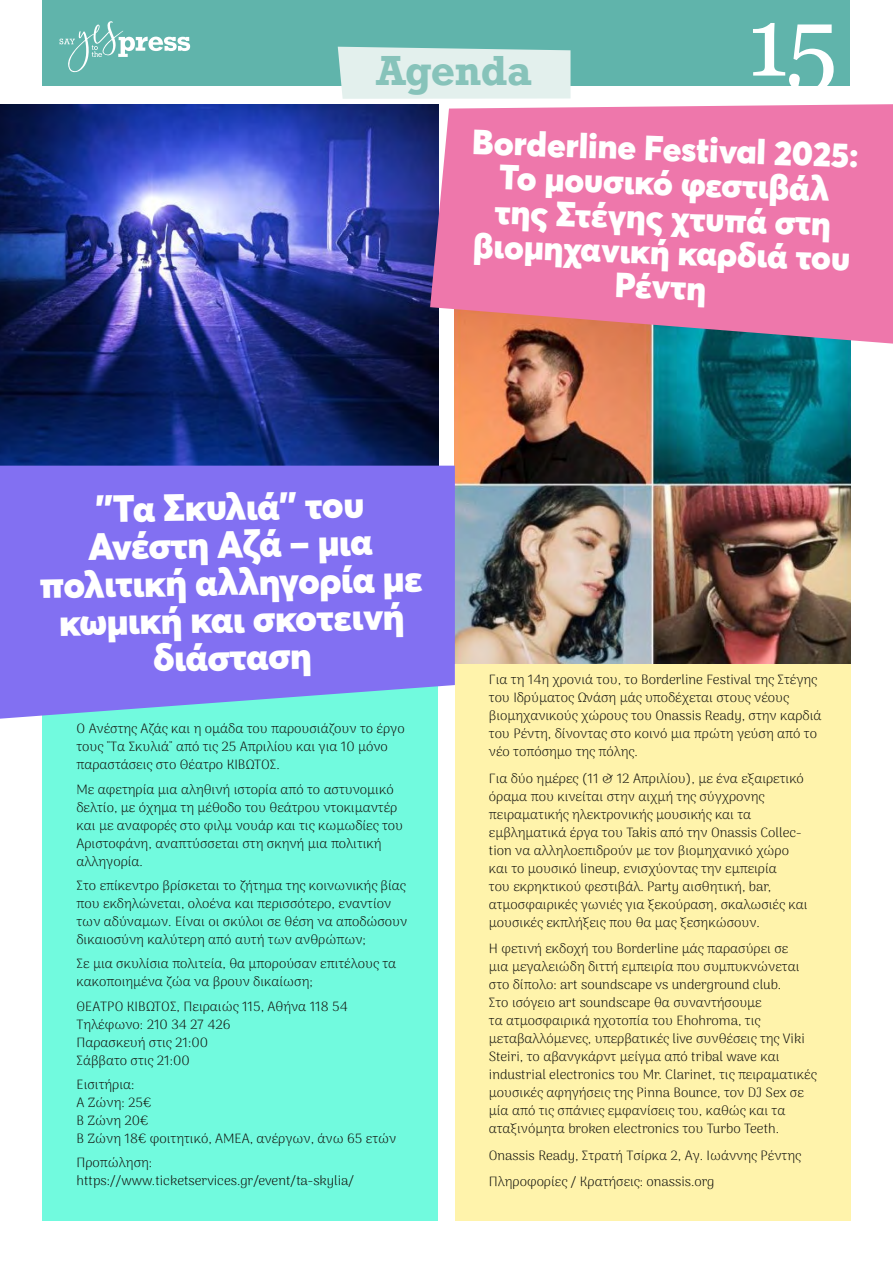
<style>
.page{position:relative;width:893px;height:1263px;background:#fff}
.page>*{position:absolute;margin:0;border:0;box-sizing:border-box;transform-origin:0 0}
.t1{font:97.5px "Georgia";color:#fff}
.t2{font:700 39.6px "Rockwell";letter-spacing:-.015em;color:#87c3ba}
.t3{font:900 37.5px/37.5px "Averta";color:#fff;text-align:center}
.t4{font:900 34.5px/34.5px "Averta";color:#fff;text-align:center}
.t5{font:100 13.5px/18px "Arima";color:#12120d}
</style>
<div class="page">
<div style="left:43px;top:106px;width:395px;height:1114px;background:#71fade"></div>
<img style="left:0;top:104px;width:438px;height:362px">
<div style="left:455px;top:193px;width:395px;height:1027px;background:#fff3ab"></div>
<img style="left:455px;top:344px;width:396px;height:319px">
<div style="left:43px;top:0;width:807px;height:85px;background:#60b4ab"></div>
<svg style="left:60px;top:21px;width:130px;height:51px"></svg>
<div style="left:0;top:466px;width:455px;height:253px;background:#8270f2"></div>
<svg style="left:430px;top:104px;width:463px;height:240px;background:#e478a6"></svg>
<div style="left:338px;top:47px;width:232px;height:52px;background:#e3f0ed"></div>
<h2 class="t2" style="left:376px;top:45px;width:157px">Agenda</h2>
<h1 class="t1" style="left:747px;top:-29px;width:92px">15</h1>
<h3 class="t4" style="left:473px;top:124px;width:388px;rotate:2deg">Borderline Festival 2025:<br>Το μουσικό φεστιβάλ της Στέγης χτυπά στη βιομηχανική καρδιά του<br>Ρέντη</h3>
<h3 class="t3" style="left:38px;top:491px;width:384px;rotate:-1deg">"Τα Σκυλιά" του<br>Ανέστη Αζά – μια πολιτική αλληγορία με κωμική και σκοτεινή διάσταση</h3>
<p class="t5" style="left:77px;top:719px;width:330px">Ο Ανέστης Αζάς και η ομάδα του παρουσιάζουν το έργο τους "Τα Σκυλιά" από τις 25 Απριλίου και για 10 μόνο παραστάσεις στο Θέατρο ΚΙΒΩΤΟΣ.</p>
<p class="t5" style="left:77px;top:780px;width:328px">Με αφετηρία μια αληθινή ιστορία από το αστυνομικό δελτίο, με όχημα τη μέθοδο του θεάτρου ντοκιμαντέρ και με αναφορές στο φιλμ νουάρ και τις κωμωδίες του Αριστοφάνη, αναπτύσσεται στη σκηνή μια πολιτική αλληγορία.</p>
<p class="t5" style="left:77px;top:876px;width:332px">Στο επίκεντρο βρίσκεται το ζήτημα της κοινωνικής βίας που εκδηλώνεται, ολοένα και περισσότερο, εναντίον των αδύναμων. Είναι οι σκύλοι σε θέση να αποδώσουν δικαιοσύνη καλύτερη από αυτή των ανθρώπων;</p>
<p class="t5" style="left:77px;top:955px;width:321px">Σε μια σκυλίσια πολιτεία, θα μπορούσαν επιτέλους τα κακοποιημένα ζώα να βρουν δικαίωση;</p>
<p class="t5" style="left:77px;top:997px;width:273px">ΘΕΑΤΡΟ ΚΙΒΩΤΟΣ, Πειραιώς 115, Αθήνα 118 54<br>Τηλέφωνο: 210 34 27 426<br>Παρασκευή στις 21:00<br>Σάββατο στις 21:00</p>
<p class="t5" style="left:77px;top:1075px;width:321px">Εισιτήρια:<br>Α Ζώνη: 25€<br>Β Ζώνη 20€<br>Β Ζώνη 18€ φοιτητικό, ΑΜΕΑ, ανέργων, άνω 65 ετών</p>
<p class="t5" style="left:77px;top:1154px;width:279px">Προπώληση: https://www.ticketservices.gr/event/ta-skylia/</p>
<p class="t5" style="left:489px;top:671px;width:334px">Για τη 14η χρονιά του, το Borderline Festival της Στέγης του Ιδρύματος Ωνάση μάς υποδέχεται στους νέους βιομηχανικούς χώρους του Onassis Ready, στην καρδιά του Ρέντη, δίνοντας στο κοινό μια πρώτη γεύση από το νέο τοπόσημο της πόλης.</p>
<p class="t5" style="left:489px;top:769px;width:320px">Για δύο ημέρες (11 &amp; 12 Απριλίου), με ένα εξαιρετικό όραμα που κινείται στην αιχμή της σύγχρονης πειραματικής ηλεκτρονικής μουσικής και τα εμβληματικά έργα του Takis από την Onassis Collec&shy;tion να αλληλοεπιδρούν με τον βιομηχανικό χώρο και το μουσικό lineup, ενισχύοντας την εμπειρία<br>του εκρηκτικού φεστιβάλ. Party αισθητική, bar, ατμοσφαιρικές γωνιές για ξεκούραση, σκαλωσιές και μουσικές εκπλήξεις που θα μας ξεσηκώσουν.</p>
<p class="t5" style="left:489px;top:939px;width:329px">Η φετινή εκδοχή του Borderline μάς παρασύρει σε<br>μια μεγαλειώδη διττή εμπειρία που συμπυκνώνεται στο δίπολο: art soundscape vs underground club.<br>Στο ισόγειο art soundscape θα συναντήσουμε<br>τα ατμοσφαιρικά ηχοτοπία του Ehohroma, τις μεταβαλλόμενες, υπερβατικές live συνθέσεις της Viki Steiri, το αβανγκάρντ μείγμα από tribal wave και industrial electronics του Mr. Clarinet, τις πειραματικές μουσικές αφηγήσεις της Pinna Bounce, τον DJ Sex σε μία από τις σπάνιες εμφανίσεις του, καθώς και τα αταξινόμητα broken electronics του Turbo Teeth.</p>
<p class="t5" style="left:489px;top:1142px;width:314px;line-height:26.5px">Onassis Ready, Στρατή Τσίρκα 2, Αγ. Ιωάννης Ρέντης<br>Πληροφορίες / Κρατήσεις: onassis.org</p>
</div>
